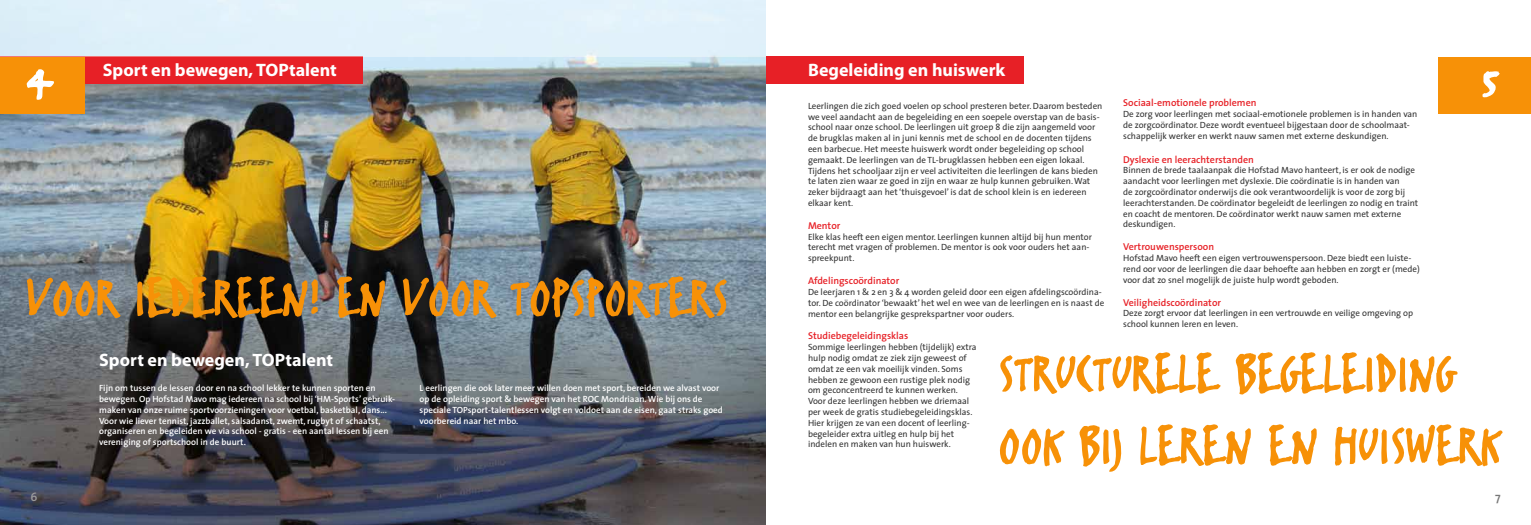
<style>
.page{position:relative;width:1531px;height:525px;background:#fff}
.page>*{position:absolute;margin:0;border:0;box-sizing:border-box;transform-origin:0 0}
.t1{font:60px/72px "FF Erikrighthand";letter-spacing:-.01em;color:#f79107}
.t2{font:60px "FF Erikrighthand";color:#fff}
.t3{font:700 18px "Myriad Pro";color:#fff}
.t4{font:600 12px "The Sans";color:#9c9c9c}
.t5{font:600 12px "The Sans";color:#767676}
.t6{font:600 10px "The Sans";color:#e72026}
.t7{font:9px/10.8px "The Sans";color:#323232}
.t8{font:600 9px/10.8px "The Sans";color:#fff}
</style>
<div class="page">
<div style="left:1438px;top:57px;width:93px;height:56px;background:#f79107"></div>
<div style="left:764px;top:57px;width:260px;height:27px;background:#e72026"></div>
<img style="left:0;top:57px;width:765px;height:467px">
<div style="left:0;top:57px;width:363px;height:27px;background:#e72026"></div>
<div style="left:0;top:57px;width:84px;height:57px;background:#f79107"></div>
<div style="left:0;top:0;width:765px;height:57px;background:#e1f1fb"></div>
<h1 class="t2" style="left:25px;top:38px;width:28px">4</h1>
<h2 class="t3" style="left:103px;top:58px;width:235px">Sport en bewegen, TOPtalent</h2>
<h1 class="t1" style="left:26px;top:262px;width:704px">VOOR IEDEREEN! EN VOOR TOPSPORTERS</h1>
<h2 class="t3" style="left:99px;top:348px;width:235px">Sport en bewegen, TOPtalent</h2>
<p class="t8" style="left:99px;top:382px;width:297px">Fijn om tussen de lessen door en na school lekker te kunnen sporten en bewegen. Op Hofstad Mavo mag iedereen na school bij ‘HM-Sports’ gebruik&shy;maken van onze ruime sportvoorzieningen voor voetbal, basketbal, dans...<br>Voor wie liever tennist, jazzballet, salsadanst, zwemt, rugbyt of schaatst, organiseren en begeleiden we via school - gratis - een aantal lessen bij een vereniging of sportschool in de buurt.</p>
<p class="t8" style="left:420px;top:382px;width:305px">L eerlingen die ook later meer willen doen met sport, bereiden we alvast voor op de opleiding sport &amp; bewegen van het ROC Mondriaan. Wie bij ons de speciale TOPsport-talentlessen volgt en voldoet aan de eisen, gaat straks goed voorbereid naar het mbo.</p>
<h2 class="t3" style="left:808px;top:58px;width:199px">Begeleiding en huiswerk</h2>
<p class="t7" style="left:808px;top:100px;width:296px">Leerlingen die zich goed voelen op school presteren beter. Daarom besteden we veel aandacht aan de begeleiding en een soepele overstap van de basis&shy;school naar onze school. De leerlingen uit groep 8 die zijn aangemeld voor de brugklas maken al in juni kennis met de school en de docenten tijdens een barbecue. Het meeste huiswerk wordt onder begeleiding op school gemaakt. De leerlingen van de TL-brugklassen hebben een eigen lokaal.<br>Tijdens het schooljaar zijn er veel activiteiten die leerlingen de kans bieden te laten zien waar ze goed in zijn en waar ze hulp kunnen gebruiken. Wat zeker bijdraagt aan het ‘thuisgevoel’ is dat de school klein is en iedereen elkaar kent.</p>
<p class="t6" style="left:808px;top:217px;width:34px">Mentor</p>
<p class="t7" style="left:808px;top:231px;width:285px">Elke klas heeft een eigen mentor. Leerlingen kunnen altijd bij hun mentor terecht met vragen of problemen. De mentor is ook voor ouders het aan&shy;spreekpunt.</p>
<p class="t6" style="left:808px;top:272px;width:93px">Afdelingscoördinator</p>
<p class="t7" style="left:808px;top:286px;width:298px">De leerjaren 1 &amp; 2 en 3 &amp; 4 worden geleid door een eigen afdelingscoördina&shy;tor. De coördinator ‘bewaakt’ het wel en wee van de leerlingen en is naast de mentor een belangrijke gesprekspartner voor ouders.</p>
<p class="t6" style="left:808px;top:327px;width:102px">Studiebegeleidingsklas</p>
<p class="t7" style="left:808px;top:341px;width:170px">Sommige leerlingen hebben (tijdelijk) extra hulp nodig omdat ze ziek zijn geweest of omdat ze een vak moeilijk vinden. Soms hebben ze gewoon een rustige plek nodig om geconcentreerd te kunnen werken.<br>Voor deze leerlingen hebben we driemaal per week de gratis studiebegeleidingsklas.<br>Hier krijgen ze van een docent of leerling&shy;begeleider extra uitleg en hulp bij het indelen en maken van hun huiswerk.</p>
<h1 class="t2" style="left:1478px;top:38px;width:22px">5</h1>
<p class="t6" style="left:1123px;top:94px;width:135px">Sociaal-emotionele problemen</p>
<p class="t7" style="left:1123px;top:108px;width:296px">De zorg voor leerlingen met sociaal-emotionele problemen is in handen van de zorgcoördinator. Deze wordt eventueel bijgestaan door de schoolmaat&shy;schappelijk werker en werkt nauw samen met externe deskundigen.</p>
<p class="t6" style="left:1123px;top:151px;width:132px">Dyslexie en leerachterstanden</p>
<p class="t7" style="left:1123px;top:164px;width:296px">Binnen de brede taalaanpak die Hofstad Mavo hanteert, is er ook de nodige aandacht voor leerlingen met dyslexie. Die coördinatie is in handen van<br>de zorgcoördinator onderwijs die ook verantwoordelijk is voor de zorg bij leerachterstanden. De coördinator begeleidt de leerlingen zo nodig en traint en coacht de mentoren. De coördinator werkt nauw samen met externe deskundigen.</p>
<p class="t6" style="left:1123px;top:238px;width:92px">Vertrouwenspersoon</p>
<p class="t7" style="left:1123px;top:252px;width:298px">Hofstad Mavo heeft een eigen vertrouwenspersoon. Deze biedt een luiste&shy;rend oor voor de leerlingen die daar behoefte aan hebben en zorgt er (mede) voor dat zo snel mogelijk de juiste hulp wordt geboden.</p>
<p class="t6" style="left:1123px;top:293px;width:99px">Veiligheidscoördinator</p>
<p class="t7" style="left:1123px;top:307px;width:291px">Deze zorgt ervoor dat leerlingen in een vertrouwde en veilige omgeving op school kunnen leren en leven.</p>
<h1 class="t1" style="left:998px;top:338px;width:504px">STRUCTURELE BEGELEIDING<br>OOK BIJ LEREN EN HUISWERK</h1>
<h3 class="t4" style="left:30px;top:487px;width:8px">6</h3>
<h3 class="t5" style="left:1495px;top:487px;width:7px">7</h3>
</div>
